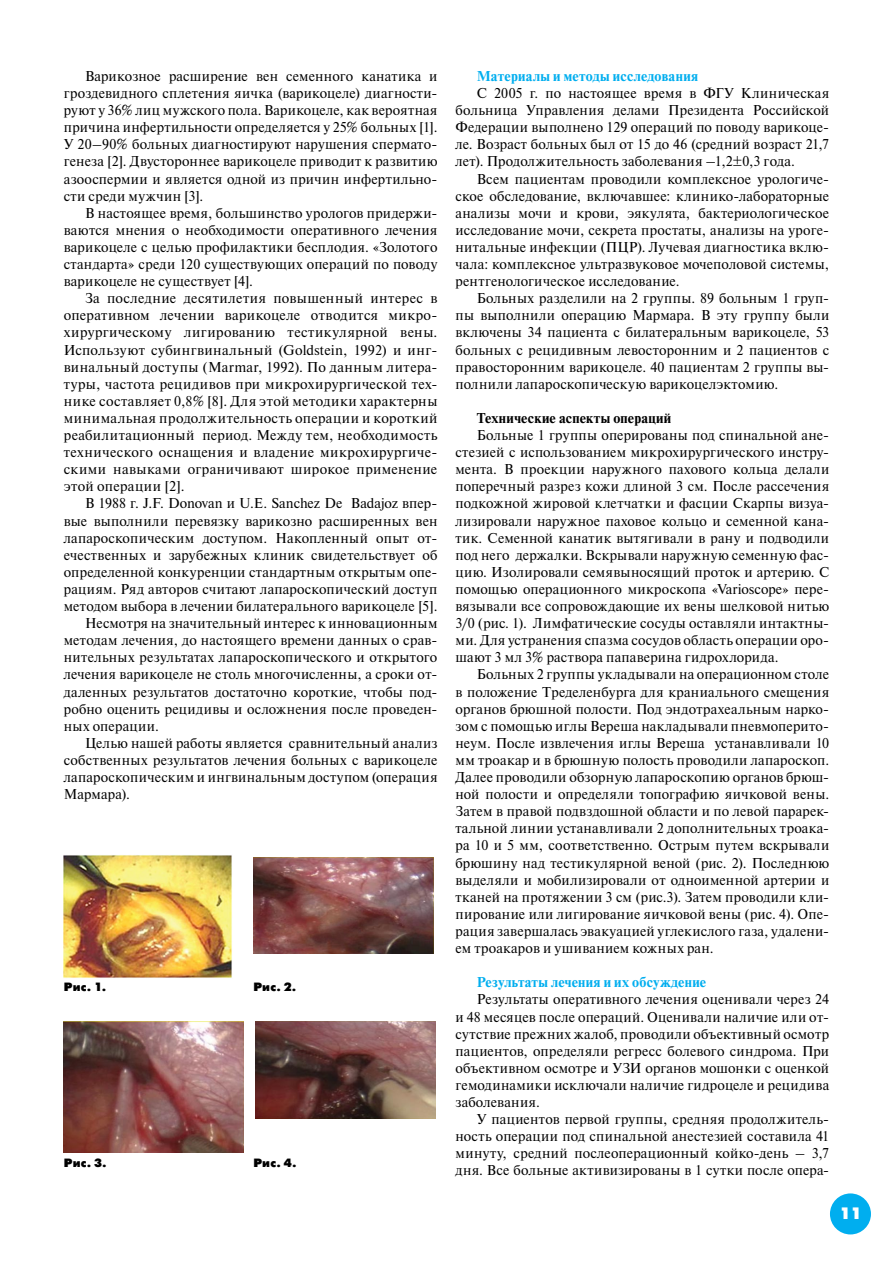
<style>
.page{position:relative;width:893px;height:1263px;background:#fff}
.page>*{position:absolute;margin:0;border:0;box-sizing:border-box;transform-origin:0 0}
.t1{font:16.5px "Futuris XC";color:#fff}
.t2{font:14.25px/17.1px "Newton C";letter-spacing:.02em;color:#000;text-align:justify}
.t3{font:700 14.25px "Newton C";letter-spacing:.015em;color:#00aeef}
.t4{font:14.25px "Newton C";color:#000}
.t5{font:700 14.25px "Newton C";letter-spacing:.01em;color:#000}
.t6{font:12px "Futuris XC";letter-spacing:.01em;color:#000}
</style>
<div class="page">
<div style="left:830px;top:1193px;width:41px;height:41px;background:#00aeef;border-radius:50%"></div>
<img style="left:64px;top:855px;width:168px;height:123px">
<img style="left:253px;top:858px;width:181px;height:96px">
<img style="left:64px;top:1022px;width:179px;height:131px">
<img style="left:256px;top:1022px;width:180px;height:96px">
<p class="t2" style="left:64px;top:68px;width:375px;text-indent:21px">Варикозное расширение вен семенного канатика и гроздевидного сплетения яичка (варикоцеле) диагности&shy;руют у 36% лиц мужского пола. Варикоцеле, как вероятная причина инфертильности определяется у 25% больных [1].<br>У 20–90% больных диагностируют нарушения спермато&shy;генеза [2]. Двустороннее варикоцеле приводит к развитию азооспермии и является одной из причин инфертильно&shy;сти среди мужчин [3].</p>
<p class="t2" style="left:64px;top:204px;width:375px;text-indent:21px">В настоящее время, большинство урологов придержи&shy;ваются мнения о необходимости оперативного лечения варикоцеле с целью профилактики бесплодия. «Золотого стандарта» среди 120 существующих операций по поводу варикоцеле не существует [4].</p>
<p class="t2" style="left:64px;top:290px;width:375px;text-indent:21px">За последние десятилетия повышенный интерес в оперативном лечении варикоцеле отводится микро&shy;хирургическому лигированию тестикулярной вены.<br>Используют субингвинальный (Goldstein, 1992) и инг&shy;винальный доступы (Мarmar, 1992). По данным литера&shy;туры, частота рецидивов при микрохирургической тех&shy;нике составляет 0,8% [8]. Для этой методики характерны минимальная продолжительность операции и короткий реабилитационный период. Между тем, необходимость технического оснащения и владение микрохирургиче&shy;скими навыками ограничивают широкое применение этой операции [2].</p>
<p class="t4" style="left:85px;top:496px;width:354px">В 1988 г. J.F. Donovan и U.E. Sanchez De Badajoz впер-</p>
<p class="t2" style="left:64px;top:512px;width:375px">вые выполнили перевязку варикозно расширенных вен</p>
<p class="t2" style="left:64px;top:529px;width:375px">лапароскопическим доступом. Накопленный опыт от-</p>
<p class="t2" style="left:64px;top:546px;width:375px">ечественных и зарубежных клиник свидетельствует об</p>
<p class="t2" style="left:64px;top:563px;width:375px">определенной конкуренции стандартным открытым опе-</p>
<p class="t2" style="left:64px;top:581px;width:375px">рациям. Ряд авторов считают лапароскопический доступ</p>
<p class="t2" style="left:64px;top:598px;width:375px">методом выбора в лечении билатерального варикоцеле [5].</p>
<p class="t2" style="left:85px;top:615px;width:354px">Несмотря на значительный интерес к инновационным</p>
<p class="t2" style="left:64px;top:632px;width:375px">методам лечения, до настоящего времени данных о срав-</p>
<p class="t2" style="left:64px;top:649px;width:375px">нительных результатах лапароскопического и открытого</p>
<p class="t2" style="left:64px;top:666px;width:375px">лечения варикоцеле не столь многочисленны, а сроки от-</p>
<p class="t2" style="left:64px;top:683px;width:375px">даленных результатов достаточно короткие, чтобы под-</p>
<p class="t2" style="left:64px;top:700px;width:375px">робно оценить рецидивы и осложнения после проведен-</p>
<p class="t2" style="left:64px;top:717px;width:97px">ных операции.</p>
<p class="t2" style="left:85px;top:734px;width:354px">Целью нашей работы является сравнительный анализ</p>
<p class="t2" style="left:64px;top:752px;width:375px">собственных результатов лечения больных с варикоцеле</p>
<p class="t2" style="left:64px;top:769px;width:375px">лапароскопическим и ингвинальным доступом (операция</p>
<p class="t2" style="left:64px;top:786px;width:68px">Мармара).</p>
<p class="t6" style="left:64px;top:981px;width:44px">Рис. 1.</p>
<p class="t6" style="left:64px;top:1156px;width:44px">Рис. 3.</p>
<p class="t6" style="left:253px;top:981px;width:45px">Рис. 2.</p>
<p class="t6" style="left:253px;top:1156px;width:45px">Рис. 4.</p>
<p class="t3" style="left:477px;top:68px;width:223px">Материалы и методы исследования</p>
<p class="t2" style="left:455px;top:85px;width:375px;text-indent:21px">С 2005 г. по настоящее время в ФГУ Клиническая больница Управления делами Президента Российской Федерации выполнено 129 операций по поводу варикоце&shy;ле. Возраст больных был от 15 до 46 (средний возраст 21,7 лет). Продолжительность заболевания –1,2±0,3 года.</p>
<p class="t2" style="left:455px;top:170px;width:375px;text-indent:21px">Всем пациентам проводили комплексное урологиче&shy;ское обследование, включавшее: клинико-лабораторные анализы мочи и крови, эякулята, бактериологическое исследование мочи, секрета простаты, анализы на уроге&shy;нитальные инфекции (ПЦР). Лучевая диагностика вклю&shy;чала: комплексное ультразвуковое мочеполовой системы, рентгенологическое исследование.</p>
<p class="t2" style="left:455px;top:290px;width:375px;text-indent:21px">Больных разделили на 2 группы. 89 больным 1 груп&shy;пы выполнили операцию Мармара. В эту группу были включены 34 пациента с билатеральным варикоцеле, 53 больных с рецидивным левосторонним и 2 пациентов с правосторонним варикоцеле. 40 пациентам 2 группы вы&shy;полнили лапароскопическую варикоцелэктомию.</p>
<p class="t5" style="left:477px;top:410px;width:196px">Технические аспекты операций</p>
<p class="t2" style="left:455px;top:427px;width:375px;text-indent:21px">Больные 1 группы оперированы под спинальной ане&shy;стезией с использованием микрохирургического инстру&shy;мента. В проекции наружного пахового кольца делали поперечный разрез кожи длиной 3 см. После рассечения подкожной жировой клетчатки и фасции Скарпы визуа&shy;лизировали наружное паховое кольцо и семенной кана&shy;тик. Семенной канатик вытягивали в рану и подводили под него держалки. Вскрывали наружную семенную фас&shy;цию. Изолировали семявыносящий проток и артерию. С помощью операционного микроскопа «Varioscope» пере&shy;вязывали все сопровождающие их вены шелковой нитью 3/0 (рис. 1). Лимфатические сосуды оставляли интактны&shy;ми. Для устранения спазма сосудов область операции оро&shy;шают 3 мл 3% раствора папаверина гидрохлорида.</p>
<p class="t2" style="left:455px;top:666px;width:375px;text-indent:21px">Больных 2 группы укладывали на операционном столе в положение Тределенбурга для краниального смещения органов брюшной полости. Под эндотрахеальным нарко&shy;зом с помощью иглы Вереша накладывали пневмоперито&shy;неум. После извлечения иглы Вереша устанавливали 10 мм троакар и в брюшную полость проводили лапароскоп.<br>Далее проводили обзорную лапароскопию органов брюш&shy;ной полости и определяли топографию яичковой вены.<br>Затем в правой подвздошной области и по левой парарек&shy;тальной линии устанавливали 2 дополнительных троака&shy;ра 10 и 5 мм, соответственно. Острым путем вскрывали брюшину над тестикулярной веной (рис. 2). Последнюю выделяли и мобилизировали от одноименной артерии и тканей на протяжении 3 см (рис.3). Затем проводили кли&shy;пирование или лигирование яичковой вены (рис. 4). Опе&shy;рация завершалась эвакуацией углекислого газа, удалени&shy;ем троакаров и ушиванием кожных ран.</p>
<p class="t3" style="left:477px;top:974px;width:231px">Результаты лечения и их обсуждение</p>
<p class="t2" style="left:455px;top:991px;width:375px;text-indent:21px">Результаты оперативного лечения оценивали через 24 и 48 месяцев после операций. Оценивали наличие или от&shy;сутствие прежних жалоб, проводили объективный осмотр пациентов, определяли регресс болевого синдрома. При объективном осмотре и УЗИ органов мошонки с оценкой гемодинамики исключали наличие гидроцеле и рецидива заболевания.</p>
<p class="t2" style="left:455px;top:1111px;width:375px;text-indent:21px">У пациентов первой группы, средняя продолжитель&shy;ность операции под спинальной анестезией составила 41 минуту, средний послеоперационный койко-день – 3,7 дня. Все больные активизированы в 1 сутки после опера-</p>
<p class="t1" style="left:839px;top:1204px;width:24px">11</p>
</div>
